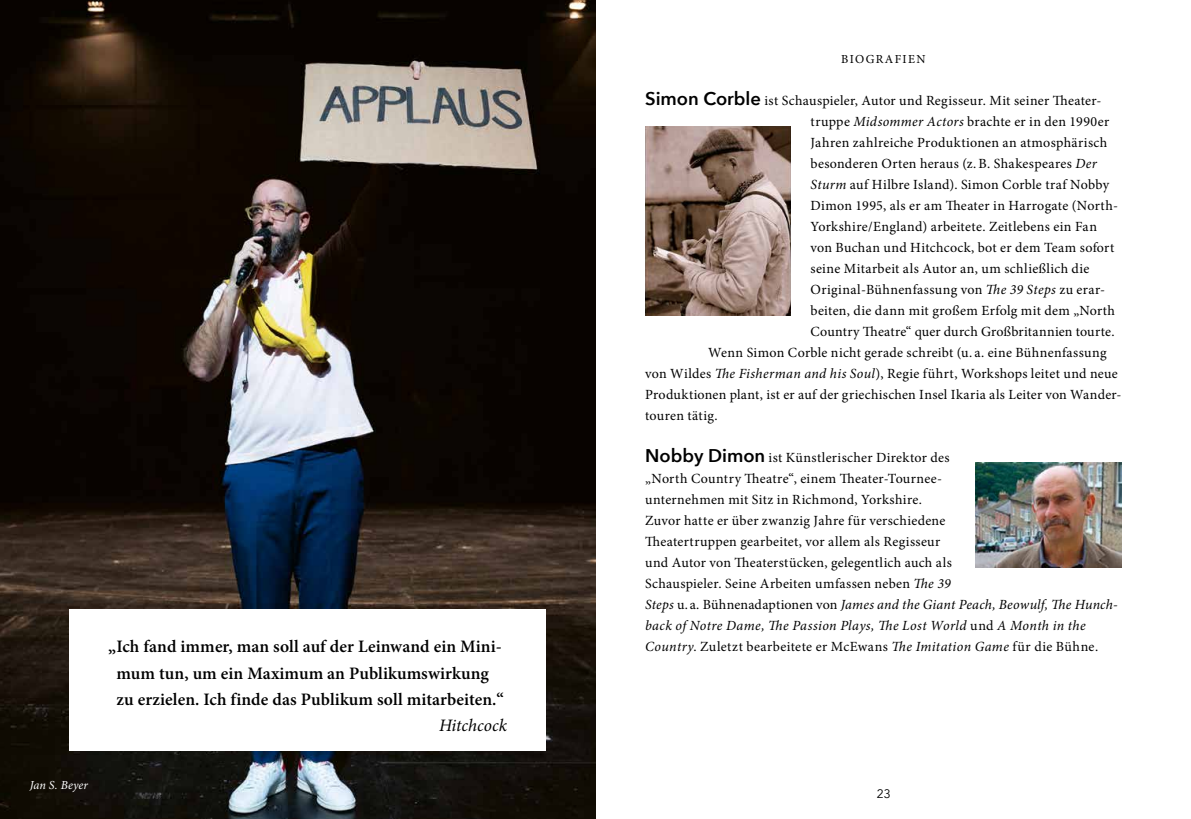
<style>
.page{position:relative;width:1191px;height:819px;background:#fff}
.page>*{position:absolute;margin:0;border:0;box-sizing:border-box;transform-origin:0 0}
.t1{font:600 17.5px/26.2px "Minion Pro";letter-spacing:.005em;color:#000;text-align:center}
.t2{font:italic 17.5px "Minion Pro";color:#000}
.t3{font:14px/21px "Minion Pro";letter-spacing:.02em;color:#000}
.t4{font:12.25px "Minion Pro";letter-spacing:.11em;color:#000}
.t5{font:italic 12.25px "Minion Pro";letter-spacing:.01em;color:#fff}
.t6{font:12.25px "Avenir";color:#000}
.s1{font-family:"Avenir Next";font-weight:600;font-size:18.38px}
.s2{font-style:italic}
</style>
<div class="page">
<img style="left:976px;top:462px;width:145px;height:105px">
<img style="left:645px;top:126px;width:145px;height:189px">
<img style="left:0;top:0;width:595px;height:819px">
<div style="left:69px;top:609px;width:477px;height:141px;background:#fff"></div>
<p class="t5" style="left:30px;top:776px;width:60px">Jan S. Beyer</p>
<p class="t1" style="left:108px;top:633px;width:397px">„Ich fand immer, man soll auf der Leinwand ein Mini&shy;mum tun, um ein Maximum an Publikumswirkung<br>zu erzielen. Ich finde das Publikum soll mitarbeiten.“</p>
<p class="t2" style="left:439px;top:713px;width:70px">Hitchcock</p>
<p class="t4" style="left:841px;top:51px;width:86px">BIOGRAFIEN</p>
<p class="t3" style="left:645px;top:90px;width:458px"><span class="s1">Simon Corble</span> ist Schauspieler, Autor und Regisseur. Mit seiner Theater-</p>
<p class="t3" style="left:810px;top:111px;width:300px">truppe <span class="s2">Midsommer Actors</span> brachte er in den 1990er</p>
<p class="t3" style="left:810px;top:132px;width:298px">Jahren zahlreiche Produktionen an atmosphärisch</p>
<p class="t3" style="left:810px;top:153px;width:288px">besonderen Orten heraus (z.B. Shakespeares <span class="s2">Der</span></p>
<p class="t3" style="left:810px;top:174px;width:300px"><span class="s2">Sturm</span> auf Hilbre Island). Simon Corble traf Nobby</p>
<p class="t3" style="left:810px;top:195px;width:309px">Dimon 1995, als er am Theater in Harrogate (North-</p>
<p class="t3" style="left:810px;top:216px;width:288px">Yorkshire/England) arbeitete. Zeitlebens ein Fan</p>
<p class="t3" style="left:810px;top:237px;width:305px">von Buchan und Hitchcock, bot er dem Team sofort</p>
<p class="t3" style="left:810px;top:258px;width:280px">seine Mitarbeit als Autor an, um schließlich die</p>
<p class="t3" style="left:810px;top:279px;width:296px">Original-Bühnenfassung von <span class="s2">The 39 Steps</span> zu erar-</p>
<p class="t3" style="left:810px;top:300px;width:306px">beiten, die dann mit großem Erfolg mit dem „North</p>
<p class="t3" style="left:810px;top:321px;width:305px">Country Theatre“ quer durch Großbritannien tourte.</p>
<p class="t3" style="left:708px;top:342px;width:400px">Wenn Simon Corble nicht gerade schreibt (u. a. eine Bühnenfassung</p>
<p class="t3" style="left:645px;top:363px;width:474px">von Wildes <span class="s2">The Fisherman and his Soul</span>), Regie führt, Workshops leitet und neue</p>
<p class="t3" style="left:645px;top:384px;width:478px">Produktionen plant, ist er auf der griechischen Insel Ikaria als Leiter von Wander-</p>
<p class="t3" style="left:645px;top:405px;width:74px">touren tätig.</p>
<p class="t3" style="left:645px;top:447px;width:474px"><span class="s1">Nobby Dimon</span> ist Künstlerischer Direktor des<br>„North Country Theatre“, einem Theater-Tournee-<br>unternehmen mit Sitz in Richmond, Yorkshire.<br>Zuvor hatte er über zwanzig Jahre für verschiedene<br>Theatertruppen gearbeitet, vor allem als Regisseur<br>und Autor von Theaterstücken, gelegentlich auch als<br>Schauspieler. Seine Arbeiten umfassen neben <span class="s2">The 39<br>Steps</span> u. a. Bühnenadaptionen von <span class="s2">James and the Giant Peach, Beowulf, The Hunch&shy;back of Notre Dame, The Passion Plays, The Lost World</span> und <span class="s2">A Month in the Country</span>. Zuletzt bearbeitete er McEwans <span class="s2">The Imitation Game</span> für die Bühne.</p>
<p class="t6" style="left:877px;top:786px;width:15px">23</p>
</div>
